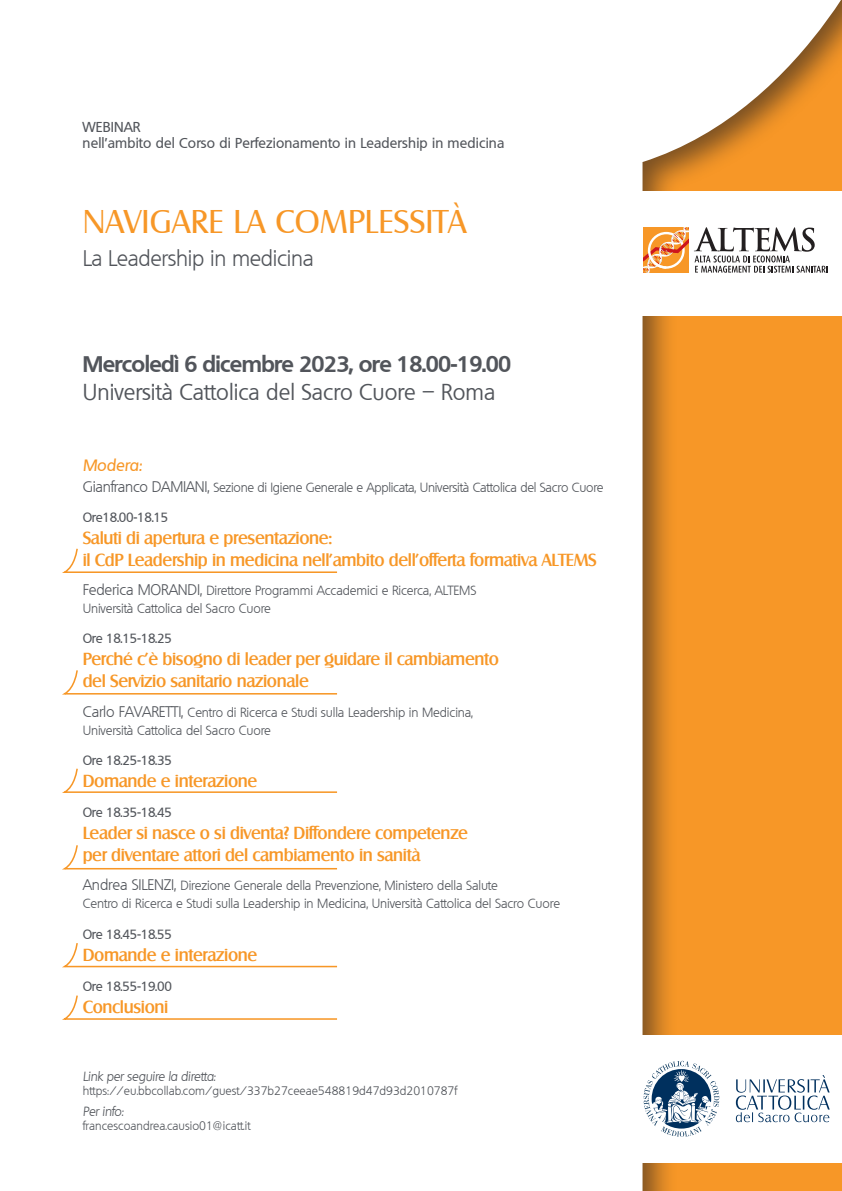
<style>
.page{position:relative;width:842px;height:1191px;background:#fff}
.page>*{position:absolute;margin:0;border:0;box-sizing:border-box;transform-origin:0 0}
.Titolo_1{font:32px "Salzburg";letter-spacing:.01em;color:#f79727}
.Aula-ora{font:700 22px "Quebec";letter-spacing:-.03em;color:#52555b}
.Luogo{font:22px "Quebec";color:#52555b}
.Sottotitolo{font:300 22px "Quebec";letter-spacing:-.015em;color:#52555b}
.Titolo_3{font:500 17px/22px "Salzburg";letter-spacing:-.02em;color:#f79727}
.titolo_2{font:italic 500 16px "Quebec";color:#f79727}
.SopraTitolo{font:500 14px/16px "Quebec";letter-spacing:.01em;color:#52555b}
.professore{font:300 13px/18px "Quebec";letter-spacing:-.01em;color:#52555b}
.Ore{font:500 13px "Quebec";letter-spacing:-.02em;color:#52555b}
.InfoTit{font:italic 300 13px "Quebec";letter-spacing:-.02em;color:#52555b}
.Info{font:300 12px "Quebec";color:#52555b}
.s1{font-size:15px}
</style>
<div class="page">
<svg style="left:642px;top:0;width:200px;height:1191px;fill:#f79727"></svg>
<div style="left:633px;top:191px;width:209px;height:124px;background:#fff"></div>
<svg style="left:643px;top:227px;width:185px;height:46px"></svg>
<div style="left:634px;top:1035px;width:208px;height:127px;background:#fff"></div>
<svg style="left:736px;top:1075px;width:94px;height:47px"></svg>
<svg style="left:643px;top:1060px;width:76px;height:76px"></svg>
<svg style="left:62px;top:548px;width:276px;height:25px"></svg>
<svg style="left:62px;top:670px;width:276px;height:25px"></svg>
<svg style="left:62px;top:845px;width:276px;height:25px"></svg>
<svg style="left:62px;top:768px;width:276px;height:25px"></svg>
<svg style="left:62px;top:943px;width:276px;height:25px"></svg>
<svg style="left:62px;top:995px;width:275px;height:25px"></svg>
<p class="SopraTitolo" style="left:83px;top:119px;width:423px">WEBINAR<br>nell’ambito del Corso di Perfezionamento in Leadership in medicina</p>
<p class="Titolo_1" style="left:83px;top:203px;width:385px">NAVIGARE LA COMPLESSITÀ</p>
<p class="Sottotitolo" style="left:83px;top:244px;width:232px">La Leadership in medicina</p>
<p class="Aula-ora" style="left:83px;top:349px;width:430px">Mercoledì 6 dicembre 2023, ore 18.00-19.00</p>
<p class="Luogo" style="left:83px;top:378px;width:414px">Università Cattolica del Sacro Cuore – Roma</p>
<p class="titolo_2" style="left:83px;top:454px;width:61px">Modera:</p>
<p class="professore" style="left:83px;top:478px;width:522px"><span class="s1">Gianfranco DAMIANI,</span> Sezione di Igiene Generale e Applicata, Università Cattolica del Sacro Cuore</p>
<p class="Ore" style="left:83px;top:509px;width:87px">Ore18.00-18.15</p>
<p class="Titolo_3" style="left:83px;top:526px;width:515px">Saluti di apertura e presentazione:<br>il CdP Leadership in medicina nell’ambito dell’offerta formativa ALTEMS</p>
<p class="professore" style="left:83px;top:581px;width:395px"><span class="s1">Federica MORANDI,</span> Direttore Programmi Accademici e Ricerca, ALTEMS<br>Università Cattolica del Sacro Cuore</p>
<p class="Ore" style="left:83px;top:630px;width:91px">Ore 18.15-18.25</p>
<p class="Titolo_3" style="left:83px;top:648px;width:418px">Perché c’è bisogno di leader per guidare il cambiamento del Servizio sanitario nazionale</p>
<p class="professore" style="left:83px;top:703px;width:392px"><span class="s1">Carlo FAVARETTI,</span> Centro di Ricerca e Studi sulla Leadership in Medicina,<br>Università Cattolica del Sacro Cuore</p>
<p class="Ore" style="left:83px;top:752px;width:91px">Ore 18.25-18.35</p>
<p class="Titolo_3" style="left:83px;top:769px;width:176px">Domande e interazione</p>
<p class="Ore" style="left:83px;top:804px;width:91px">Ore 18.35-18.45</p>
<p class="Titolo_3" style="left:83px;top:822px;width:387px">Leader si nasce o si diventa? Diffondere competenze per diventare attori del cambiamento in sanità</p>
<p class="professore" style="left:83px;top:877px;width:479px"><span class="s1">Andrea SILENZI,</span> Direzione Generale della Prevenzione, Ministero della Salute<br>Centro di Ricerca e Studi sulla Leadership in Medicina, Università Cattolica del Sacro Cuore</p>
<p class="Ore" style="left:83px;top:925px;width:91px">Ore 18.45-18.55</p>
<p class="Titolo_3" style="left:83px;top:943px;width:176px">Domande e interazione</p>
<p class="Ore" style="left:83px;top:977px;width:91px">Ore 18.55-19.00</p>
<p class="Titolo_3" style="left:83px;top:995px;width:87px">Conclusioni</p>
<p class="InfoTit" style="left:83px;top:1068px;width:134px">Link per seguire la diretta:</p>
<p class="Info" style="left:83px;top:1083px;width:376px">https://eu.bbcollab.com/guest/337b27ceeae548819d47d93d2010787f</p>
<p class="InfoTit" style="left:83px;top:1102px;width:42px">Per info:</p>
<p class="Info" style="left:83px;top:1117px;width:169px">francescoandrea.causio01@icatt.it</p>
</div>
